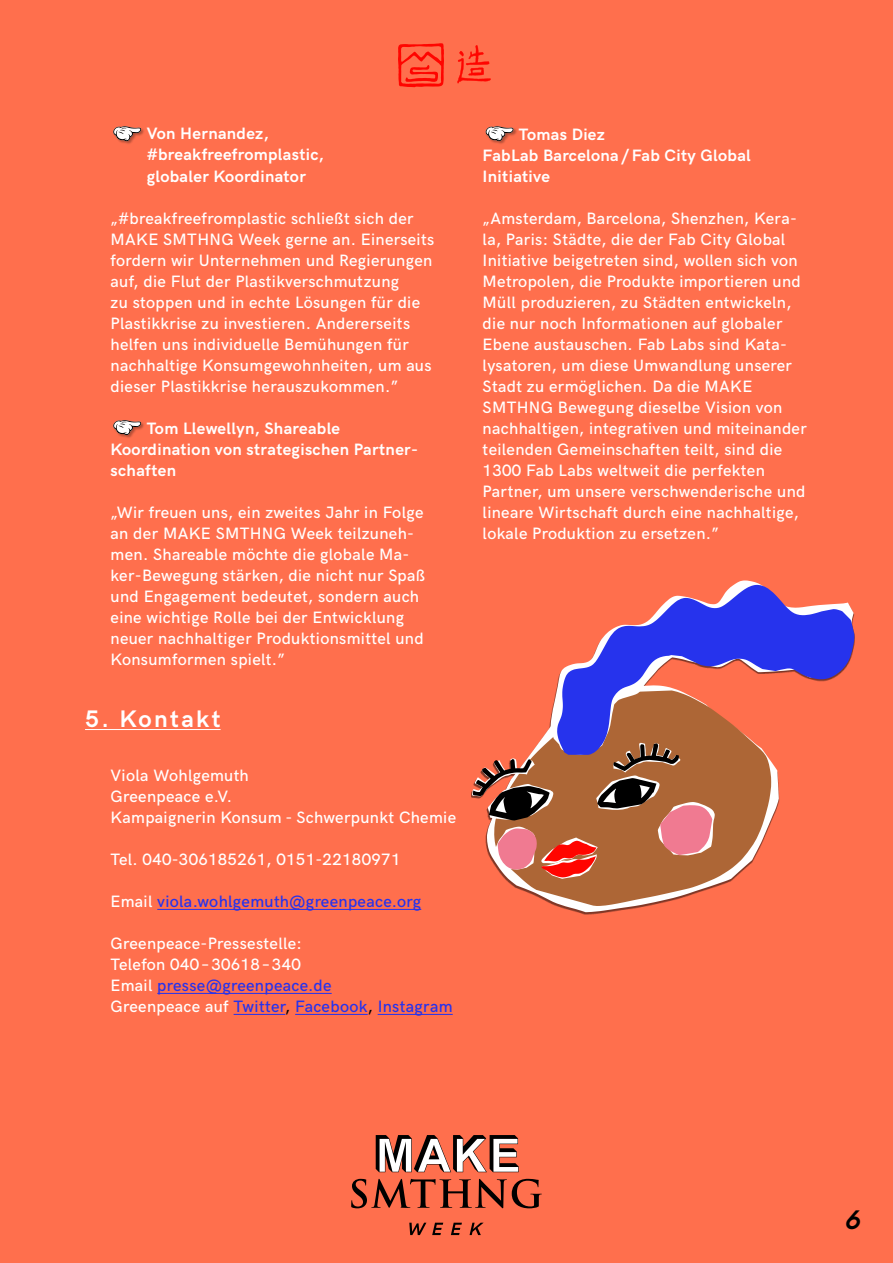
<style>
.page{position:relative;width:893px;height:1263px;background:#ff6f4d}
.page>*{position:absolute;margin:0;border:0;box-sizing:border-box;transform-origin:0 0}
.t1{font:italic 700 27px "HK Grotesk";color:#000}
.t2{font:700 24px "HK Grotesk";letter-spacing:.1em;color:#fff}
.t3{font:500 16.5px/21px "HK Grotesk";letter-spacing:.02em;color:#fff}
.t4{font:700 16.5px/21px "HK Grotesk";letter-spacing:.02em;color:#fff}
.t5{font:500 16.5px "HK Grotesk";letter-spacing:.02em;color:#2632ed}
.s1{color:#fff}
.s2{color:#2632ed}
.s3{color:#000}
</style>
<div class="page">
<svg style="left:351px;top:1135px;width:191px;height:100px"></svg>
<svg style="left:398px;top:43px;width:46px;height:44px"></svg>
<svg style="left:457px;top:45px;width:34px;height:38px"></svg>
<hr style="left:85px;top:729px;width:136px;height:1px;background:#fff">
<hr style="left:157px;top:909px;width:264px;height:1px;background:#2632ed">
<hr style="left:157px;top:993px;width:175px;height:1px;background:#2632ed">
<hr style="left:234px;top:1014px;width:51px;height:1px;background:#2632ed">
<hr style="left:295px;top:1014px;width:73px;height:1px;background:#2632ed">
<hr style="left:378px;top:1014px;width:75px;height:1px;background:#2632ed">
<svg style="left:556px;top:761px;width:223px;height:151px"></svg>
<svg style="left:505px;top:717px;width:266px;height:189px;fill:#ad6636"></svg>
<svg style="left:551px;top:580px;width:210px;height:161px"></svg>
<svg style="left:557px;top:585px;width:297px;height:170px"></svg>
<svg style="left:472px;top:741px;width:243px;height:138px"></svg>
<img style="left:119px;top:128px;width:25px;height:16px">
<svg style="left:113px;top:126px;width:28px;height:15px"></svg>
<img style="left:119px;top:422px;width:25px;height:16px">
<svg style="left:113px;top:420px;width:28px;height:15px"></svg>
<img style="left:485px;top:128px;width:32px;height:16px">
<svg style="left:486px;top:126px;width:27px;height:15px"></svg>
<p class="t4" style="left:147px;top:122px;width:179px">Von Hernandez, #breakfreefromplastic, globaler Koordinator</p>
<p class="t3" style="left:111px;top:206px;width:325px">„#breakfreefromplastic schließt sich der MAKE SMTHNG Week gerne an. Einerseits fordern wir Unternehmen und Regierungen auf, die Flut der Plastikverschmutzung<br>zu stoppen und in echte Lösungen für die Plastikkrise zu investieren. Andererseits helfen uns individuelle Bemühungen für nachhaltige Konsumgewohnheiten, um aus dieser Plastikkrise herauszukommen.”</p>
<p class="t4" style="left:111px;top:416px;width:309px;text-indent:36px">Tom Llewellyn, Shareable<br>Koordination von strategischen Partner&shy;schaften</p>
<p class="t3" style="left:111px;top:500px;width:316px">„Wir freuen uns, ein zweites Jahr in Folge an der MAKE SMTHNG Week teilzuneh&shy;men. Shareable möchte die globale Ma&shy;ker-Bewegung stärken, die nicht nur Spaß und Engagement bedeutet, sondern auch eine wichtige Rolle bei der Entwicklung neuer nachhaltiger Produktionsmittel und Konsumformen spielt.”</p>
<h2 class="t2" style="left:85px;top:700px;width:137px">5. Kontakt</h2>
<p class="t3" style="left:111px;top:764px;width:347px">Viola Wohlgemuth<br>Greenpeace e.V.<br>Kampaignerin Konsum - Schwerpunkt Chemie</p>
<p class="t3" style="left:111px;top:848px;width:291px">Tel. 040-306185261, 0151-22180971</p>
<p class="t5" style="left:111px;top:889px;width:312px"><span class="s1">Email</span> viola.wohlgemuth@greenpeace.org</p>
<p class="t3" style="left:111px;top:932px;width:344px">Greenpeace-Pressestelle:<br>Telefon 040–30618–340<br>Email <span class="s2">presse@greenpeace.de<br></span>Greenpeace auf <span class="s2">Twitter</span><span class="s3">,</span> <span class="s2">Facebook</span><span class="s3">,</span> <span class="s2">Instagram</span></p>
<p class="t4" style="left:483px;top:122px;width:270px;text-indent:36px">Tomas Diez<br>FabLab Barcelona / Fab City Global<br>Initiative</p>
<p class="t3" style="left:483px;top:206px;width:326px">„Amsterdam, Barcelona, Shenzhen, Kera&shy;la, Paris: Städte, die der Fab City Global Initiative beigetreten sind, wollen sich von Metropolen, die Produkte importieren und Müll produzieren, zu Städten entwickeln, die nur noch Informationen auf globaler Ebene austauschen. Fab Labs sind Kata&shy;lysatoren, um diese Umwandlung unserer Stadt zu ermöglichen. Da die MAKE SMTHNG Bewegung dieselbe Vision von nachhaltigen, integrativen und miteinander teilenden Gemeinschaften teilt, sind die 1300 Fab Labs weltweit die perfekten Partner, um unsere verschwenderische und lineare Wirtschaft durch eine nachhaltige, lokale Produktion zu ersetzen.”</p>
<h1 class="t1" style="left:845px;top:1199px;width:17px">6</h1>
</div>
